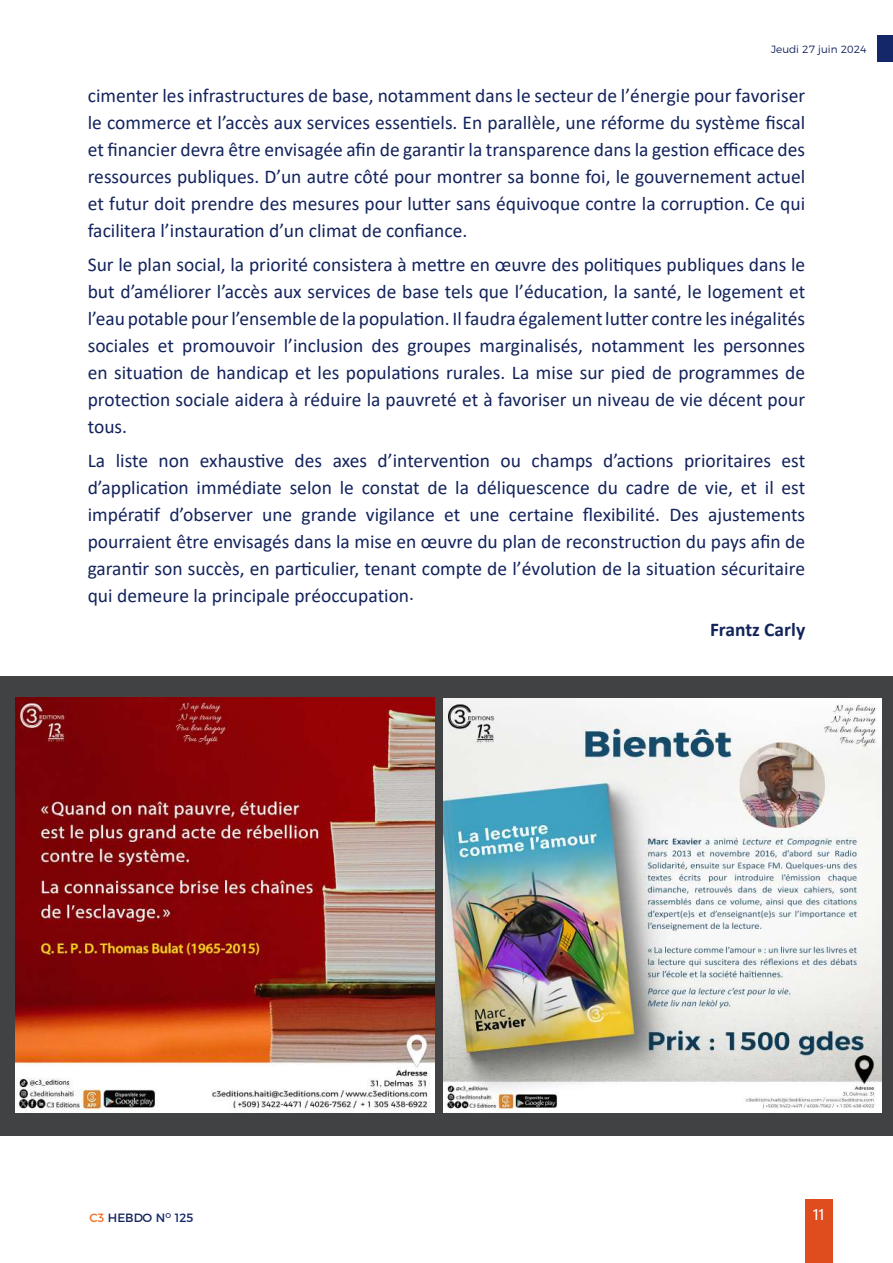
<style>
.page{position:relative;width:893px;height:1263px;background:#fff}
.page>*{position:absolute;margin:0;border:0;box-sizing:border-box;transform-origin:0 0}
.t1{font:19.5px/27px "Calibri";color:#13235c;text-align:justify}
.t2{font:700 19.5px "Calibri";color:#13235c}
.t3{font:16.5px "Acumin Pro";color:#fff}
.t4{font:12px "Montserrat";color:#13235c}
.t5{font:300 10.5px "Montserrat";color:#13235c}
.s1{color:#f36c21}
.s2{color:#142768}
</style>
<div class="page">
<div style="left:877px;top:35px;width:16px;height:27px;background:#142768"></div>
<div style="left:805px;top:1199px;width:27px;height:64px;background:#df4c1e"></div>
<div style="left:0;top:676px;width:893px;height:459px;background:#414243"></div>
<img style="left:15px;top:697px;width:419px;height:416px">
<img style="left:443px;top:699px;width:438px;height:414px">
<p class="t5" style="left:771px;top:41px;width:97px">Jeudi 27 juin 2024</p>
<p class="t1" style="left:88px;top:82px;width:719px">cimenter les infrastructures de base, notamment dans le secteur de l’énergie pour favoriser le commerce et l’accès aux services essentiels. En parallèle, une réforme du système fiscal et financier devra être envisagée afin de garantir la transparence dans la gestion efficace des ressources publiques. D’un autre côté pour montrer sa bonne foi, le gouvernement actuel et futur doit prendre des mesures pour lutter sans équivoque contre la corruption. Ce qui facilitera l’instauration d’un climat de confiance.</p>
<p class="t1" style="left:88px;top:251px;width:719px">Sur le plan social, la priorité consistera à mettre en œuvre des politiques publiques dans le but d’améliorer l’accès aux services de base tels que l’éducation, la santé, le logement et l’eau potable pour l’ensemble de la population. Il faudra également lutter contre les inégalités sociales et promouvoir l’inclusion des groupes marginalisés, notamment les personnes en situation de handicap et les populations rurales. La mise sur pied de programmes de protection sociale aidera à réduire la pauvreté et à favoriser un niveau de vie décent pour tous.</p>
<p class="t1" style="left:88px;top:446px;width:719px">La liste non exhaustive des axes d’intervention ou champs d’actions prioritaires est d’application immédiate selon le constat de la déliquescence du cadre de vie, et il est impératif d’observer une grande vigilance et une certaine flexibilité. Des ajustements pourraient être envisagés dans la mise en œuvre du plan de reconstruction du pays afin de garantir son succès, en particulier, tenant compte de l’évolution de la situation sécuritaire qui demeure la principale préoccupation.</p>
<p class="t2" style="left:710px;top:615px;width:97px">Frantz Carly</p>
<p class="t4" style="left:89px;top:1208px;width:105px"><span class="s1">C3</span> HEBDO <span class="s2">N</span><sup>O</sup> <span class="s2">125</span></p>
<p class="t3" style="left:813px;top:1203px;width:13px">11</p>
</div>
